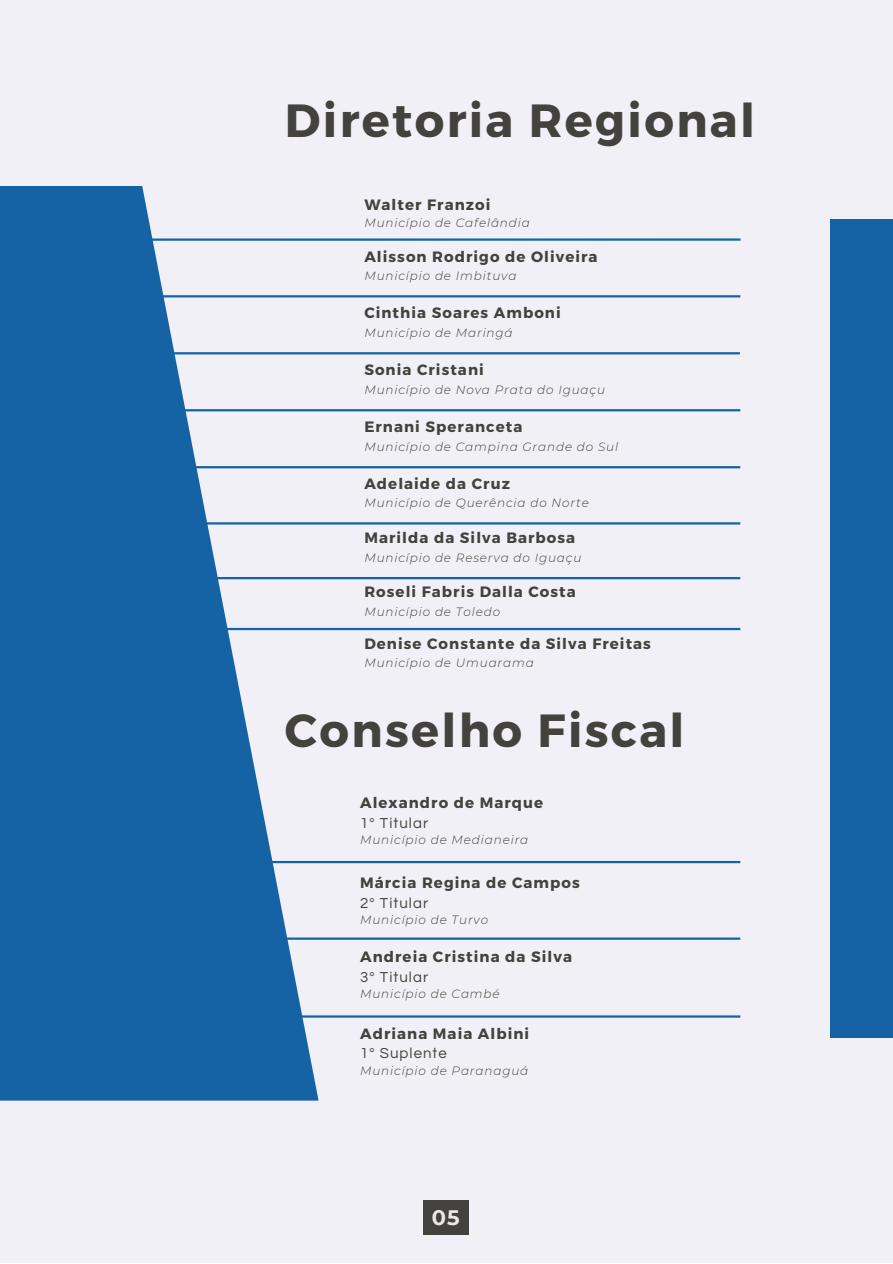
<style>
.page{position:relative;width:893px;height:1264px;background:#fff}
.page>*{position:absolute;margin:0;border:0;box-sizing:border-box;transform-origin:0 0}
.t1{font:700 46.5px "Montserrat";letter-spacing:.05em;color:#44423e}
.t2{font:700 21px "Montserrat";color:#ebe9e7}
.t3{font:700 15px "Montserrat";letter-spacing:.07em;color:#44423e}
.t4{font:15px "Questrial";letter-spacing:.07em;color:#44423e}
.t5{font:italic 300 12px "Montserrat";letter-spacing:.07em;color:#44423e}
</style>
<div class="page">
<div style="left:0;top:0;width:892px;height:1262px;background:#f1f0f6"></div>
<svg style="left:0;top:186px;width:318px;height:914px;fill:#1563a4"></svg>
<hr style="left:89px;top:238px;width:651px;height:3px;background:#1563a4">
<div style="left:423px;top:1200px;width:45px;height:34px;background:#44423e"></div>
<hr style="left:127px;top:295px;width:613px;height:2px;background:#1563a4">
<div style="left:830px;top:219px;width:62px;height:818px;background:#1563a4"></div>
<hr style="left:137px;top:352px;width:602px;height:2px;background:#1563a4">
<hr style="left:170px;top:409px;width:570px;height:2px;background:#1563a4">
<hr style="left:170px;top:466px;width:570px;height:2px;background:#1563a4">
<hr style="left:170px;top:522px;width:570px;height:2px;background:#1563a4">
<hr style="left:170px;top:577px;width:570px;height:2px;background:#1563a4">
<hr style="left:170px;top:628px;width:570px;height:2px;background:#1563a4">
<hr style="left:170px;top:861px;width:570px;height:2px;background:#1563a4">
<hr style="left:170px;top:937px;width:570px;height:2px;background:#1563a4">
<hr style="left:170px;top:1015px;width:570px;height:2px;background:#1563a4">
<h1 class="t1" style="left:285px;top:90px;width:471px">Diretoria Regional</h1>
<p class="t3" style="left:364px;top:195px;width:128px">Walter Franzoi</p>
<p class="t5" style="left:364px;top:216px;width:167px">Município de Cafelândia</p>
<p class="t3" style="left:364px;top:246px;width:235px">Alisson Rodrigo de Oliveira</p>
<p class="t5" style="left:364px;top:268px;width:154px">Município de Imbituva</p>
<p class="t3" style="left:364px;top:303px;width:198px">Cinthia Soares Amboni</p>
<p class="t5" style="left:364px;top:325px;width:150px">Município de Maringá</p>
<p class="t3" style="left:364px;top:360px;width:121px">Sonia Cristani</p>
<p class="t5" style="left:364px;top:382px;width:242px">Município de Nova Prata do Iguaçu</p>
<p class="t3" style="left:364px;top:417px;width:159px">Ernani Speranceta</p>
<p class="t5" style="left:364px;top:439px;width:255px">Município de Campina Grande do Sul</p>
<p class="t3" style="left:364px;top:473px;width:147px">Adelaide da Cruz</p>
<p class="t5" style="left:364px;top:495px;width:226px">Município de Querência do Norte</p>
<p class="t3" style="left:364px;top:528px;width:212px">Marilda da Silva Barbosa</p>
<p class="t5" style="left:364px;top:550px;width:218px">Município de Reserva do Iguaçu</p>
<p class="t3" style="left:364px;top:582px;width:213px">Roseli Fabris Dalla Costa</p>
<p class="t5" style="left:364px;top:604px;width:137px">Município de Toledo</p>
<p class="t3" style="left:364px;top:633px;width:288px">Denise Constante da Silva Freitas</p>
<p class="t5" style="left:364px;top:655px;width:171px">Município de Umuarama</p>
<h1 class="t1" style="left:285px;top:699px;width:401px">Conselho Fiscal</h1>
<p class="t3" style="left:360px;top:792px;width:185px">Alexandro de Marque</p>
<p class="t4" style="left:360px;top:815px;width:70px">1º Titular</p>
<p class="t5" style="left:360px;top:832px;width:170px">Município de Medianeira</p>
<p class="t3" style="left:360px;top:872px;width:221px">Márcia Regina de Campos</p>
<p class="t4" style="left:360px;top:895px;width:70px">2º Titular</p>
<p class="t5" style="left:360px;top:912px;width:130px">Município de Turvo</p>
<p class="t3" style="left:360px;top:947px;width:213px">Andreia Cristina da Silva</p>
<p class="t4" style="left:360px;top:970px;width:70px">3º Titular</p>
<p class="t5" style="left:360px;top:986px;width:141px">Município de Cambé</p>
<p class="t3" style="left:360px;top:1023px;width:171px">Adriana Maia Albini</p>
<p class="t4" style="left:360px;top:1046px;width:88px">1º Suplente</p>
<p class="t5" style="left:360px;top:1062px;width:170px">Município de Paranaguá</p>
<h2 class="t2" style="left:432px;top:1204px;width:29px">05</h2>
</div>
